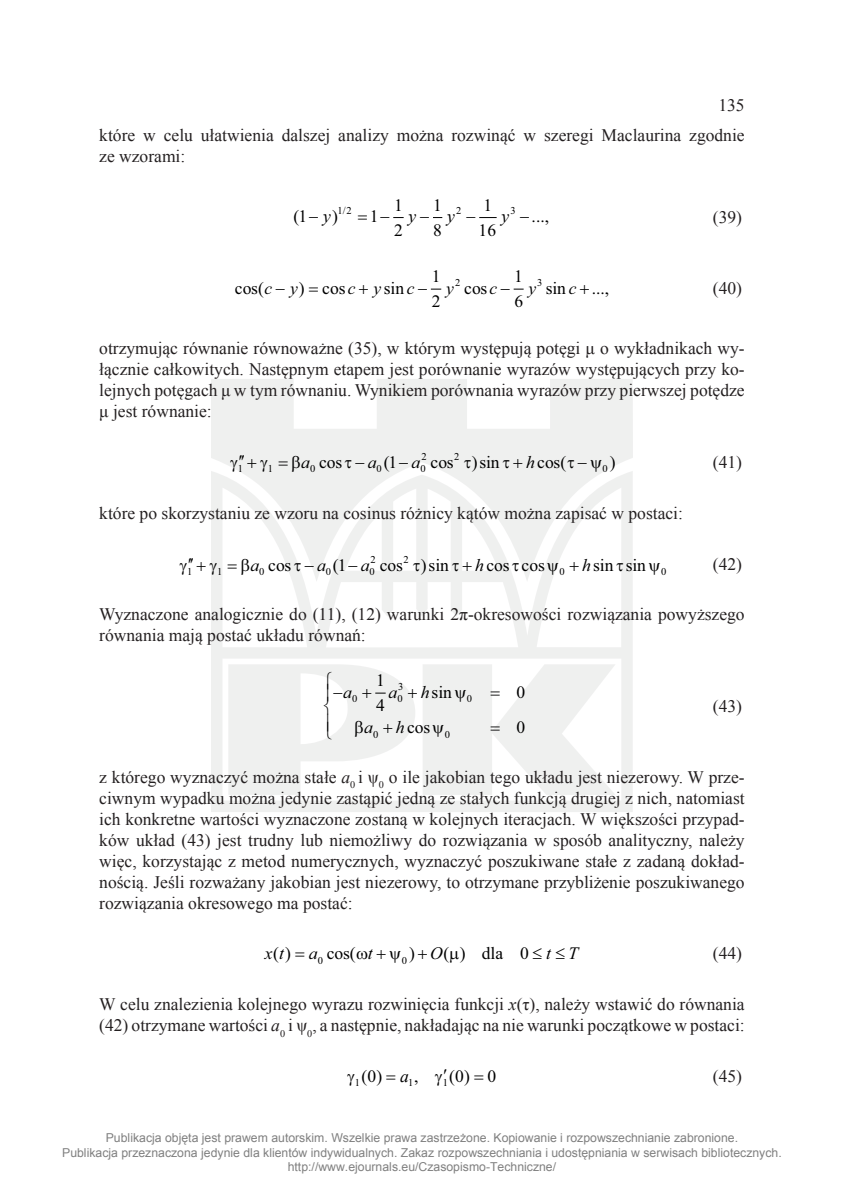
<style>
.page{position:relative;width:844px;height:1191px;background:#fff}
.page>*{position:absolute;margin:0;border:0;box-sizing:border-box;transform-origin:0 0}
.tekst_podstawowy{font:17.5px/21px "Times New Roman";color:#231f20;text-align:justify}
.t1{font:17.5px/24.7px "Times New Roman";color:#000}
.t2{font:italic 17.5px "Times New Roman";color:#000}
.wzory{font:17.5px "Times New Roman";color:#231f20}
.t3{font:12.25px/14.7px "Arial";color:#808080;text-align:center}
.t4{font:10.5px "Times New Roman";color:#000}
.s1{font-style:italic}
.s2{font-style:normal}
</style>
<div class="page">
<svg style="left:211px;top:379px;width:421px;height:433px;fill:#eff0ef"></svg>
<svg style="left:230px;top:455px;width:37px;height:16px"></svg>
<svg style="left:278px;top:455px;width:22px;height:16px"></svg>
<svg style="left:345px;top:460px;width:6px;height:8px"></svg>
<svg style="left:464px;top:460px;width:6px;height:8px"></svg>
<svg style="left:503px;top:459px;width:19px;height:9px"></svg>
<svg style="left:211px;top:558px;width:6px;height:16px"></svg>
<svg style="left:228px;top:558px;width:21px;height:16px"></svg>
<svg style="left:294px;top:563px;width:7px;height:8px"></svg>
<svg style="left:413px;top:563px;width:7px;height:8px"></svg>
<svg style="left:452px;top:561px;width:19px;height:10px"></svg>
<svg style="left:569px;top:561px;width:9px;height:9px"></svg>
<svg style="left:512px;top:563px;width:7px;height:8px"></svg>
<svg style="left:547px;top:562px;width:11px;height:12px"></svg>
<svg style="left:616px;top:563px;width:7px;height:8px"></svg>
<svg style="left:362px;top:688px;width:23px;height:9px"></svg>
<svg style="left:408px;top:688px;width:9px;height:9px"></svg>
<svg style="left:491px;top:691px;width:8px;height:4px"></svg>
<svg style="left:383px;top:724px;width:9px;height:9px"></svg>
<svg style="left:491px;top:727px;width:8px;height:4px"></svg>
<svg style="left:324px;top:671px;width:7px;height:68px"></svg>
<svg style="left:454px;top:689px;width:12px;height:12px"></svg>
<svg style="left:355px;top:721px;width:8px;height:16px"></svg>
<svg style="left:432px;top:725px;width:11px;height:12px"></svg>
<svg style="left:479px;top:217px;width:17px;height:1px"></svg>
<svg style="left:567px;top:459px;width:34px;height:12px"></svg>
<p class="tekst_podstawowy" style="left:99px;top:90px;width:646px;line-height:29.8px;text-align:right">135<br>które w celu ułatwienia dalszej analizy można rozwinąć w szeregi Maclaurina zgodnie</p>
<p class="tekst_podstawowy" style="left:99px;top:145px;width:88px">ze wzorami:</p>
<p class="t4" style="left:342px;top:203px;width:4px">/</p>
<p class="t1" style="left:370px;top:203px;width:21px">1−</p>
<p class="t1" style="left:394px;top:192px;width:10px">1<br>2</p>
<p class="t1" style="left:433px;top:192px;width:10px">1<br>8</p>
<p class="t1" style="left:478px;top:192px;width:19px">1<br>16</p>
<p class="t4" style="left:337px;top:203px;width:16px">1 2</p>
<p class="t4" style="left:456px;top:203px;width:7px">2</p>
<p class="t4" style="left:510px;top:203px;width:7px">3</p>
<p class="t2" style="left:408px;top:204px;width:48px">y− y</p>
<p class="t2" style="left:501px;top:204px;width:9px">y</p>
<p class="t1" style="left:293px;top:203px;width:46px">(1− <span class="s1">y</span>)</p>
<p class="t1" style="left:519px;top:203px;width:31px">−...,</p>
<p class="wzory" style="left:712px;top:205px;width:31px">(39)</p>
<p class="t1" style="left:431px;top:264px;width:10px">1<br>2</p>
<p class="t1" style="left:514px;top:264px;width:10px">1<br>6</p>
<p class="t4" style="left:455px;top:275px;width:7px">2</p>
<p class="t4" style="left:537px;top:275px;width:7px">3</p>
<p class="t1" style="left:235px;top:275px;width:64px">cos(<span class="s1">c y</span></p>
<p class="t1" style="left:275px;top:275px;width:153px">− ) cos <span class="s1">c y</span> sin<span class="s1">c</span> −</p>
<p class="t1" style="left:464px;top:275px;width:9px">c</p>
<p class="t2" style="left:446px;top:275px;width:66px">y <span class="s2">os</span>c−</p>
<p class="t2" style="left:528px;top:275px;width:9px">y</p>
<p class="t1" style="left:545px;top:275px;width:65px">sin <span class="s1">c</span> ...,</p>
<p class="wzory" style="left:712px;top:276px;width:31px">(40)</p>
<p class="tekst_podstawowy" style="left:99px;top:337px;width:646px">otrzymując równanie równoważne (35), w którym występują potęgi μ o wykładnikach wy&shy;łącznie całkowitych. Następnym etapem jest porównanie wyrazów występujących przy ko&shy;lejnych potęgach μ w tym równaniu. Wynikiem porównania wyrazów przy pierwszej potędze μ jest równanie:</p>
<p class="wzory" style="left:712px;top:450px;width:31px">(41)</p>
<p class="tekst_podstawowy" style="left:99px;top:502px;width:585px">które po skorzystaniu ze wzoru na cosinus różnicy kątów można zapisać w postaci:</p>
<p class="wzory" style="left:712px;top:552px;width:31px">(42)</p>
<p class="tekst_podstawowy" style="left:99px;top:604px;width:646px">Wyznaczone analogicznie do (11), (12) warunki 2π-okresowości rozwiązania powyższego równania mają postać układu równań:</p>
<p class="t4" style="left:421px;top:449px;width:7px">2</p>
<p class="t4" style="left:454px;top:449px;width:7px">2</p>
<p class="t2" style="left:301px;top:450px;width:10px">a</p>
<p class="t1" style="left:319px;top:449px;width:25px">cos</p>
<p class="t1" style="left:526px;top:449px;width:42px"><span class="s1">h</span> cos(</p>
<p class="t2" style="left:355px;top:450px;width:67px">−a <span class="s2">(1</span> a</p>
<p class="t1" style="left:430px;top:449px;width:71px">cos )sin</p>
<p class="t1" style="left:609px;top:449px;width:7px">)</p>
<p class="t4" style="left:399px;top:461px;width:28px">− 0</p>
<p class="t4" style="left:238px;top:461px;width:7px">1</p>
<p class="t4" style="left:268px;top:461px;width:7px">1</p>
<p class="t4" style="left:310px;top:461px;width:7px">0</p>
<p class="t4" style="left:376px;top:461px;width:7px">0</p>
<p class="t4" style="left:602px;top:461px;width:7px">0</p>
<p class="t4" style="left:370px;top:552px;width:7px">2</p>
<p class="t4" style="left:403px;top:552px;width:7px">2</p>
<p class="t2" style="left:250px;top:552px;width:10px">a</p>
<p class="t1" style="left:268px;top:552px;width:25px">cos</p>
<p class="t1" style="left:475px;top:552px;width:71px"><span class="s1">h</span> cos cos</p>
<p class="t2" style="left:304px;top:552px;width:67px">−a <span class="s2">(1</span> a</p>
<p class="t1" style="left:379px;top:552px;width:71px">cos )sin</p>
<p class="t1" style="left:593px;top:552px;width:8px">s</p>
<p class="t1" style="left:582px;top:552px;width:65px"><span class="s1">h</span> in sin</p>
<p class="t4" style="left:348px;top:564px;width:28px">− 0</p>
<p class="t4" style="left:187px;top:564px;width:7px">1</p>
<p class="t4" style="left:217px;top:564px;width:7px">1</p>
<p class="t4" style="left:259px;top:564px;width:7px">0</p>
<p class="t4" style="left:326px;top:564px;width:7px">0</p>
<p class="t4" style="left:559px;top:564px;width:7px">0</p>
<p class="t4" style="left:661px;top:564px;width:7px">0</p>
<p class="t1" style="left:376px;top:668px;width:10px">1<br>4</p>
<p class="t1" style="left:516px;top:673px;width:10px;line-height:35.7px">0<br>0</p>
<p class="t4" style="left:398px;top:679px;width:7px">3</p>
<p class="t2" style="left:333px;top:679px;width:20px">−a</p>
<p class="t2" style="left:388px;top:679px;width:10px">a</p>
<p class="t1" style="left:420px;top:679px;width:33px"><span class="s1">h</span>sin</p>
<p class="t2" style="left:364px;top:715px;width:10px">a</p>
<p class="t1" style="left:396px;top:715px;width:36px"><span class="s1">h</span>cos</p>
<p class="t4" style="left:352px;top:691px;width:7px">0</p>
<p class="t4" style="left:397px;top:691px;width:7px">0</p>
<p class="t4" style="left:467px;top:691px;width:7px">0</p>
<p class="t4" style="left:373px;top:727px;width:7px">0</p>
<p class="t4" style="left:444px;top:727px;width:7px">0</p>
<p class="wzory" style="left:712px;top:694px;width:31px">(43)</p>
<p class="tekst_podstawowy" style="left:99px;top:766px;width:646px">z którego wyznaczyć można stałe <span class="s1">a</span><sub>0</sub> i ψ<sub>0</sub> o ile jakobian tego układu jest niezerowy. W prze&shy;ciwnym wypadku można jedynie zastąpić jedną ze stałych funkcją drugiej z nich, natomiast ich konkretne wartości wyznaczone zostaną w kolejnych iteracjach. W większości przypad&shy;ków układ (43) jest trudny lub niemożliwy do rozwiązania w sposób analityczny, należy więc, korzystając z metod numerycznych, wyznaczyć poszukiwane stałe z zadaną dokład&shy;nością. Jeśli rozważany jakobian jest niezerowy, to otrzymane przybliżenie poszukiwanego rozwiązania okresowego ma postać:</p>
<p class="wzory" style="left:712px;top:941px;width:31px">(44)</p>
<p class="tekst_podstawowy" style="left:99px;top:993px;width:646px">W celu znalezienia kolejnego wyrazu rozwinięcia funkcji <span class="s1">x</span>(τ), należy wstawić do równania (42) otrzymane wartości <span class="s1">a</span><sub>0</sub> i ψ<sub>0</sub>, a następnie, nakładając na nie warunki początkowe w postaci:</p>
<p class="wzory" style="left:712px;top:1064px;width:31px">(45)</p>
<p class="t2" style="left:265px;top:941px;width:54px">xt<span class="s2">()</span> a</p>
<p class="t2" style="left:368px;top:941px;width:6px">t</p>
<p class="t1" style="left:326px;top:940px;width:30px">cos(</p>
<p class="t1" style="left:409px;top:940px;width:7px">)</p>
<p class="t2" style="left:430px;top:941px;width:21px">O<span class="s2">(</span></p>
<p class="t1" style="left:459px;top:940px;width:120px">) dla 0≤ <span class="s1">t</span>≤<span class="s1">T</span></p>
<p class="t4" style="left:317px;top:953px;width:7px">0</p>
<p class="t4" style="left:401px;top:953px;width:7px">0</p>
<p class="t1" style="left:361px;top:1063px;width:22px">( )0</p>
<p class="t1" style="left:455px;top:1063px;width:10px">0</p>
<p class="t2" style="left:400px;top:1063px;width:20px">a <span class="s2">,</span></p>
<p class="t1" style="left:449px;top:1063px;width:49px">() 0</p>
<p class="t4" style="left:355px;top:1075px;width:7px">1</p>
<p class="t4" style="left:408px;top:1075px;width:7px">1</p>
<p class="t4" style="left:442px;top:1075px;width:7px">1</p>
<p class="t3" style="left:62px;top:1130px;width:721px">Publikacja objęta jest prawem autorskim. Wszelkie prawa zastrzeżone. Kopiowanie i rozpowszechnianie zabronione.<br>Publikacja przeznaczona jedynie dla klientów indywidualnych. Zakaz rozpowszechniania i udostępniania w serwisach bibliotecznych. http://www.ejournals.eu/Czasopismo-Techniczne/</p>
</div>
